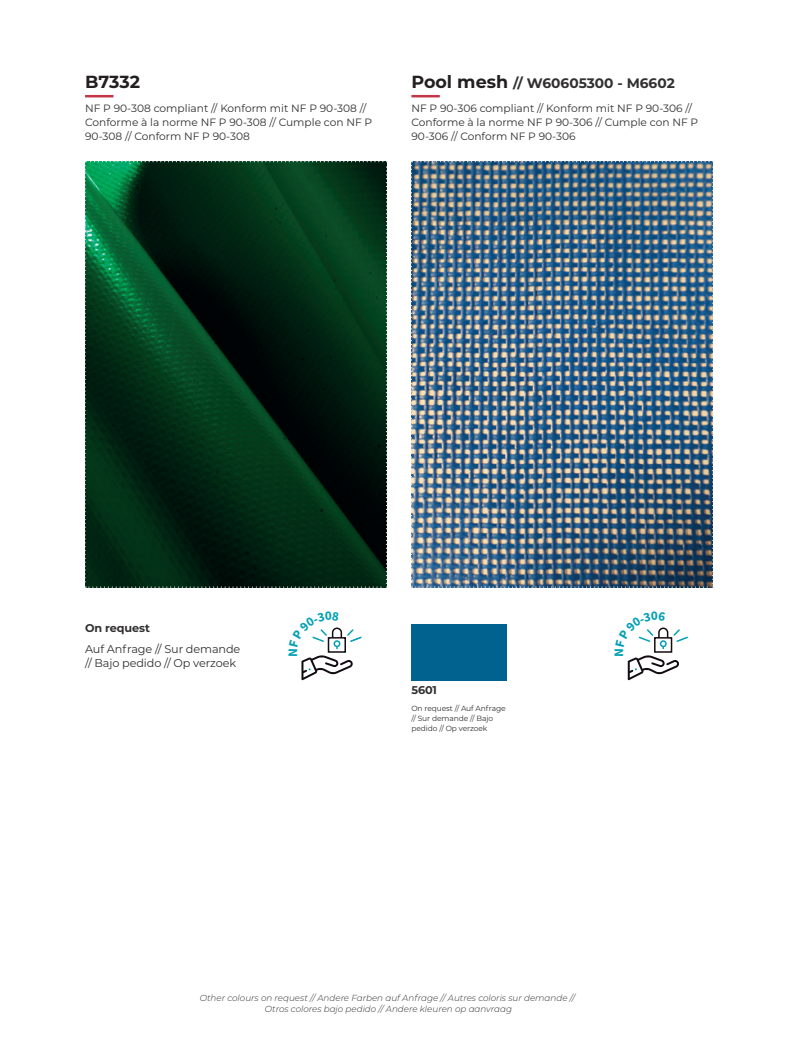
<style>
.page{position:relative;width:798px;height:1053px;background:#fff}
.page>*{position:absolute;margin:0;border:0;box-sizing:border-box;transform-origin:0 0}
.t1{font:700 17.5px "Montserrat";letter-spacing:-.005em;color:#231f20}
.t2{font:700 13.75px "Montserrat";color:#312f30}
.t3{font:11.25px/13.8px "Montserrat";letter-spacing:-.01em;color:#312f30}
.t4{font:700 11.25px "Montserrat";letter-spacing:-.01em;color:#312f30}
.t5{font:10.62px/13.8px "Montserrat";color:#312f30}
.t6{font:italic 300 8.75px/10.5px "Montserrat";color:#312f30;text-align:center}
.t7{font:7.5px/10px "Montserrat";letter-spacing:-.01em;color:#312f30}
.s1{font-size:17.5px;color:#231f20}
</style>
<div class="page">
<img style="left:411px;top:161px;width:302px;height:426px">
<svg style="left:85px;top:161px;width:302px;height:426px;background:#032d17"></svg>
<div style="left:411px;top:624px;width:96px;height:56px;background:#01618f"></div>
<hr style="left:85px;top:95px;width:28px;height:2px;background:#c53548">
<hr style="left:411px;top:95px;width:28px;height:2px;background:#c53548">
<svg style="left:301px;top:627px;width:60px;height:53px"></svg>
<svg style="left:627px;top:627px;width:60px;height:53px"></svg>
<h1 class="t1" style="left:85px;top:69px;width:56px">B7332</h1>
<p class="t5" style="left:85px;top:101px;width:288px">NF P 90-308 compliant // Konform mit NF P 90-308 //<br>Conforme à la norme NF P 90-308 // Cumple con NF P<br>90-308 // Conform NF P 90-308</p>
<p class="t2" style="left:411px;top:73px;width:265px"><span class="s1">Pool mesh</span> // W60605300 - M6602</p>
<p class="t5" style="left:411px;top:101px;width:288px">NF P 90-306 compliant // Konform mit NF P 90-306 //<br>Conforme à la norme NF P 90-306 // Cumple con NF P<br>90-306 // Conform NF P 90-306</p>
<p class="t4" style="left:85px;top:620px;width:66px">On request</p>
<p class="t3" style="left:85px;top:641px;width:157px">Auf Anfrage // Sur demande // Bajo pedido // Op verzoek</p>
<p class="t4" style="left:411px;top:681px;width:27px">5601</p>
<p class="t7" style="left:411px;top:702px;width:96px">On request // Auf Anfrage // Sur demande // Bajo pedido // Op verzoek</p>
<p class="t6" style="left:200px;top:992px;width:376px">Other colours on request // Andere Farben auf Anfrage // Autres coloris sur demande //<br>Otros colores bajo pedido // Andere kleuren op aanvraag</p>
</div>
